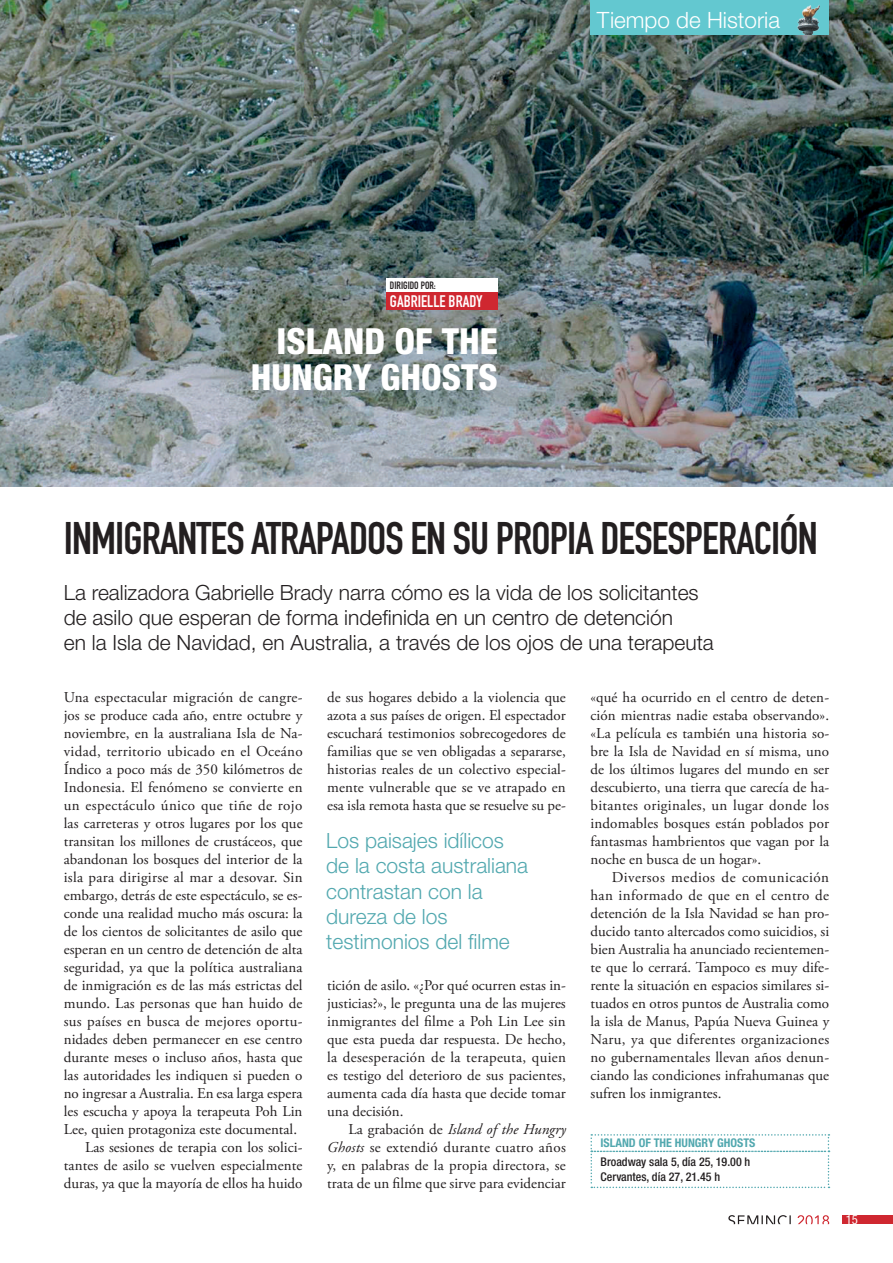
<style>
.page{position:relative;width:893px;height:1263px;background:#fff}
.page>*{position:absolute;margin:0;border:0;box-sizing:border-box;transform-origin:0 0}
.t1{font:45px "DIN Engschrift Std";letter-spacing:-.02em;color:#231f20}
.t2{font:800 condensed 36px/36px "Helvetica Neue LT Std";color:#fff;text-align:right}
.t3{font:300 22.5px "Helvetica Neue LT Std";color:#fff}
.t4{font:300 21px/25.2px "Helvetica Neue LT Std";color:#231f20}
.t5{font:300 21px/25.2px "Helvetica Neue LT Std";color:#52a8af}
.t6{font:16.5px "DIN Engschrift Std";color:#fff}
.t7{font:15px/18px "Adobe Garamond Pro";color:#231f20;text-align:justify}
.t8{font:15px "Adobe Garamond Pro";letter-spacing:.02em;color:#231f20}
.t9{font:15px "Adobe Garamond Pro";letter-spacing:.025em;color:#231f20}
.t10{font:condensed 12.75px "Helvetica Neue LT Std";color:#fff}
.t11{font:500 condensed 12px/14.4px "Helvetica Neue LT Std";color:#231f20}
.t12{font:700 condensed 12px "Helvetica Neue LT Std";color:#52a8af}
.t13{font:10.5px "DIN Engschrift Std";color:#231f20}
.s1{font-style:italic}
</style>
<div class="page">
<div style="left:843px;top:1215px;width:50px;height:9px;background:#cf2730"></div>
<svg style="left:798px;top:1215px;width:31px;height:9px"></svg>
<svg style="left:728px;top:1215px;width:63px;height:9px"></svg>
<img style="left:0;top:0;width:893px;height:486px">
<svg style="left:590px;top:1134px;width:239px;height:54px"></svg>
<div style="left:386px;top:278px;width:112px;height:14px;background:#fff"></div>
<div style="left:386px;top:292px;width:112px;height:18px;background:#cf2730"></div>
<div style="left:591px;top:0;width:238px;height:35px;background:#63c8d0"></div>
<img style="left:797px;top:4px;width:23px;height:31px">
<h3 class="t3" style="left:597px;top:6px;width:185px">Tiempo de Historia</h3>
<p class="t13" style="left:390px;top:279px;width:47px">DIRIGIDO POR:</p>
<p class="t6" style="left:390px;top:292px;width:94px">GABRIELLE BRADY</p>
<h2 class="t2" style="left:251px;top:323px;width:248px">ISLAND OF THE<br>HUNGRY GHOSTS</h2>
<h1 class="t1" style="left:64px;top:512px;width:755px">INMIGRANTES ATRAPADOS EN SU PROPIA DESESPERACIÓN</h1>
<h3 class="t4" style="left:64px;top:579px;width:652px">La realizadora Gabrielle Brady narra cómo es la vida de los solicitantes de asilo que esperan de forma indefinida en un centro de detención<br>en la Isla de Navidad, en Australia, a través de los ojos de una terapeuta</h3>
<p class="t8" style="left:64px;top:688px;width:240px">Una espectacular migración de cangre-</p>
<p class="t7" style="left:64px;top:707px;width:240px">jos se produce cada año, entre octubre y</p>
<p class="t7" style="left:64px;top:725px;width:240px">noviembre, en la australiana Isla de Na-</p>
<p class="t8" style="left:64px;top:742px;width:240px">vidad, territorio ubicado en el Oceáno</p>
<p class="t7" style="left:64px;top:761px;width:240px">Índico a poco más de 350 kilómetros de</p>
<p class="t7" style="left:64px;top:779px;width:240px">Indonesia. El fenómeno se convierte en</p>
<p class="t9" style="left:64px;top:796px;width:240px">un espectáculo único que tiñe de rojo</p>
<p class="t7" style="left:64px;top:815px;width:240px">las carreteras y otros lugares por los que</p>
<p class="t7" style="left:64px;top:833px;width:240px">transitan los millones de crustáceos, que</p>
<p class="t7" style="left:64px;top:851px;width:240px">abandonan los bosques del interior de la</p>
<p class="t8" style="left:64px;top:868px;width:240px">isla para dirigirse al mar a desovar. Sin</p>
<p class="t7" style="left:64px;top:887px;width:240px">embargo, detrás de este espectáculo, se es-</p>
<p class="t7" style="left:64px;top:905px;width:240px">conde una realidad mucho más oscura: la</p>
<p class="t7" style="left:64px;top:923px;width:240px">de los cientos de solicitantes de asilo que</p>
<p class="t7" style="left:64px;top:941px;width:240px">esperan en un centro de detención de alta</p>
<p class="t7" style="left:64px;top:959px;width:240px">seguridad, ya que la política australiana</p>
<p class="t7" style="left:64px;top:977px;width:240px">de inmigración es de las más estrictas del</p>
<p class="t7" style="left:64px;top:995px;width:240px">mundo. Las personas que han huido de</p>
<p class="t8" style="left:64px;top:1012px;width:240px">sus países en busca de mejores oportu-</p>
<p class="t7" style="left:64px;top:1031px;width:240px">nidades deben permanecer en ese centro</p>
<p class="t7" style="left:64px;top:1049px;width:240px">durante meses o incluso años, hasta que</p>
<p class="t7" style="left:64px;top:1067px;width:240px">las autoridades les indiquen si pueden o</p>
<p class="t7" style="left:64px;top:1085px;width:240px">no ingresar a Australia. En esa larga espera</p>
<p class="t7" style="left:64px;top:1103px;width:240px">les escucha y apoya la terapeuta Poh Lin</p>
<p class="t7" style="left:64px;top:1121px;width:235px">Lee, quien protagoniza este documental.</p>
<p class="t7" style="left:85px;top:1139px;width:219px">Las sesiones de terapia con los solici-</p>
<p class="t7" style="left:64px;top:1157px;width:240px">tantes de asilo se vuelven especialmente</p>
<p class="t7" style="left:64px;top:1175px;width:240px">duras, ya que la mayoría de ellos ha huido</p>
<p class="t7" style="left:327px;top:689px;width:240px">de sus hogares debido a la violencia que azota a sus países de origen. El espectador escuchará testimonios sobrecogedores de familias que se ven obligadas a separarse, historias reales de un colectivo especial&shy;mente vulnerable que se ve atrapado en esa isla remota hasta que se resuelve su pe-</p>
<h3 class="t5" style="left:326px;top:828px;width:203px">Los paisajes idílicos de la costa australiana contrastan con la dureza de los testimonios del filme</h3>
<p class="t7" style="left:327px;top:977px;width:240px">tición de asilo. «¿Por qué ocurren estas in&shy;justicias?», le pregunta una de las mujeres inmigrantes del filme a Poh Lin Lee sin que esta pueda dar respuesta. De hecho, la desesperación de la terapeuta, quien es testigo del deterioro de sus pacientes, aumenta cada día hasta que decide tomar una decisión.</p>
<p class="t7" style="left:327px;top:1121px;width:240px;text-indent:21px">La grabación de <span class="s1">Island of the Hungry Ghosts</span> se extendió durante cuatro años y, en palabras de la propia directora, se trata de un filme que sirve para evidenciar</p>
<p class="t7" style="left:590px;top:689px;width:240px">«qué ha ocurrido en el centro de deten&shy;ción mientras nadie estaba observando». «La película es también una historia so&shy;bre la Isla de Navidad en sí misma, uno de los últimos lugares del mundo en ser descubierto, una tierra que carecía de ha&shy;bitantes originales, un lugar donde los indomables bosques están poblados por fantasmas hambrientos que vagan por la noche en busca de un hogar».</p>
<p class="t7" style="left:590px;top:869px;width:240px;text-indent:21px">Diversos medios de comunicación han informado de que en el centro de detención de la Isla Navidad se han pro&shy;ducido tanto altercados como suicidios, si bien Australia ha anunciado recientemen&shy;te que lo cerrará. Tampoco es muy dife&shy;rente la situación en espacios similares si&shy;tuados en otros puntos de Australia como la isla de Manus, Papúa Nueva Guinea y Naru, ya que diferentes organizaciones no gubernamentales llevan años denun&shy;ciando las condiciones infrahumanas que sufren los inmigrantes.</p>
<p class="t12" style="left:600px;top:1136px;width:156px">ISLAND OF THE HUNGRY GHOSTS</p>
<p class="t11" style="left:601px;top:1155px;width:151px">Broadway sala 5, día 25, 19.00 h<br>Cervantes, día 27, 21.45 h</p>
<p class="t10" style="left:846px;top:1212px;width:14px">15</p>
</div>
